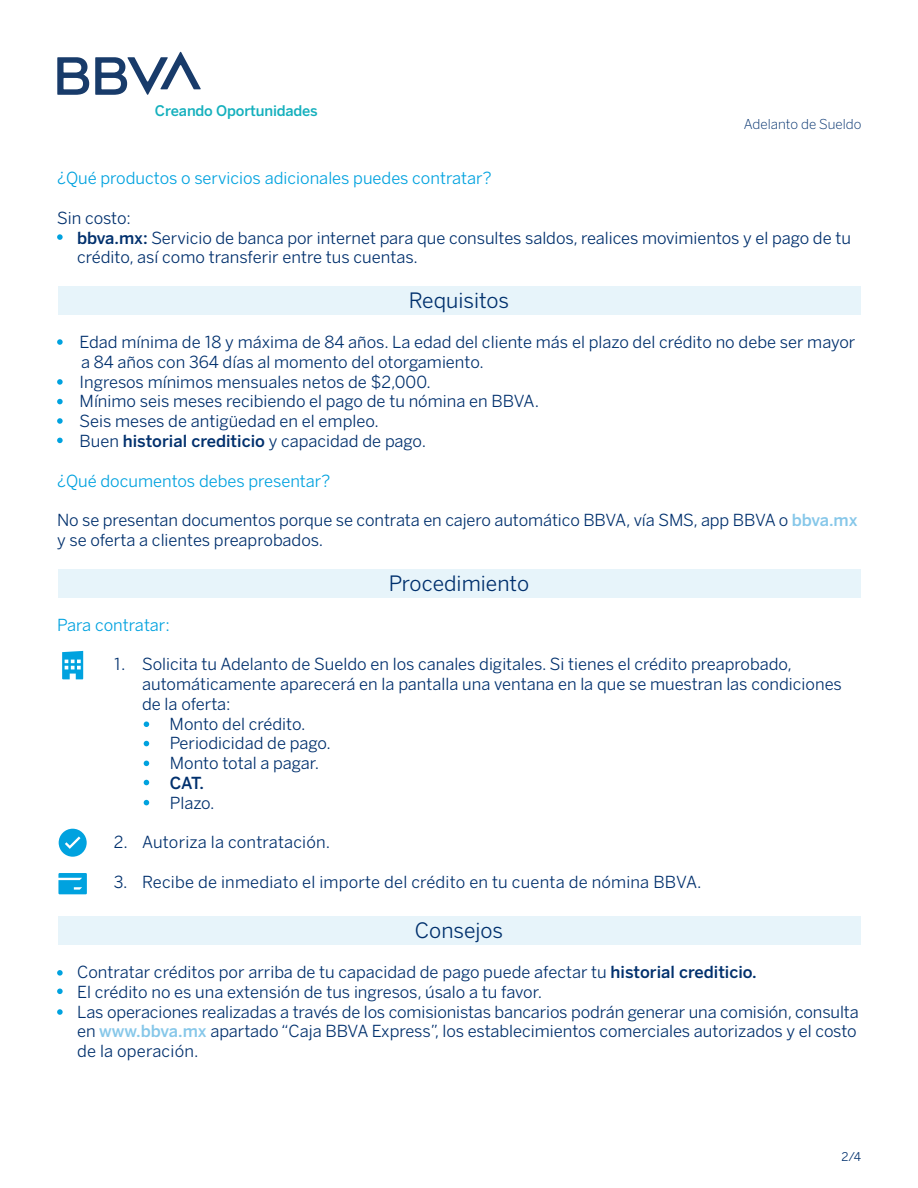
<style>
.page{position:relative;width:918px;height:1188px;background:#fff}
.page>*{position:absolute;margin:0;border:0;box-sizing:border-box;transform-origin:0 0}
.t1{font:21px "Benton Sans BBVA";color:#00306d}
.t2{font:16.5px/19.8px "Benton Sans BBVA";color:#00306d}
.t3{font:16.5px "Benton Sans BBVA";color:#00a2df}
.t4{font:500 16.5px "Benton Sans BBVA";color:#00306d}
.t5{font:500 14.55px "Benton Sans BBVA";letter-spacing:-.015em;color:#15b0bd}
.t6{font:300 13.5px "Benton Sans BBVA";color:#00306d}
.t7{font:12px "Benton Sans BBVA";color:#00306d}
.s1{font-weight:500}
.s2{font-weight:500;color:#86c7e9}
</style>
<div class="page">
<svg style="left:57px;top:57px;width:32px;height:38px"></svg>
<svg style="left:95px;top:52px;width:106px;height:43px"></svg>
<div style="left:58px;top:286px;width:803px;height:29px;background:#e7f4fa"></div>
<div style="left:58px;top:569px;width:803px;height:29px;background:#e7f4fa"></div>
<div style="left:58px;top:916px;width:802px;height:29px;background:#e7f4fa"></div>
<svg style="left:62px;top:651px;width:21px;height:28px"></svg>
<svg style="left:59px;top:829px;width:28px;height:28px"></svg>
<svg style="left:58px;top:873px;width:29px;height:21px"></svg>
<svg style="left:57px;top:339px;width:6px;height:6px"></svg>
<svg style="left:57px;top:379px;width:6px;height:6px"></svg>
<svg style="left:57px;top:399px;width:6px;height:5px"></svg>
<svg style="left:57px;top:418px;width:6px;height:6px"></svg>
<svg style="left:57px;top:438px;width:6px;height:5px"></svg>
<svg style="left:57px;top:970px;width:6px;height:6px"></svg>
<svg style="left:57px;top:989px;width:6px;height:5px"></svg>
<svg style="left:57px;top:1009px;width:6px;height:6px"></svg>
<svg style="left:144px;top:721px;width:5px;height:6px"></svg>
<svg style="left:144px;top:741px;width:5px;height:5px"></svg>
<svg style="left:144px;top:761px;width:5px;height:5px"></svg>
<svg style="left:144px;top:780px;width:5px;height:5px"></svg>
<svg style="left:144px;top:800px;width:5px;height:5px"></svg>
<svg style="left:57px;top:234px;width:6px;height:6px"></svg>
<p class="t5" style="left:155px;top:101px;width:164px">Creando Oportunidades</p>
<p class="t6" style="left:744px;top:116px;width:119px">Adelanto de Sueldo</p>
<p class="t3" style="left:57px;top:168px;width:436px">¿Qué productos o servicios adicionales puedes contratar?</p>
<p class="t2" style="left:77px;top:208px;width:775px;text-indent:-20px">Sin costo:<br><span class="s1">bbva.mx:</span> Servicio de banca por internet para que consultes saldos, realices movimientos y el pago de tu crédito, así como transferir entre tus cuentas.</p>
<p class="t1" style="left:409px;top:288px;width:102px">Requisitos</p>
<p class="t2" style="left:80px;top:332px;width:777px">Edad mínima de 18 y máxima de 84 años. La edad del cliente más el plazo del crédito no debe ser mayor a 84 años con 364 días al momento del otorgamiento.<br>Ingresos mínimos mensuales netos de $2,000.<br>Mínimo seis meses recibiendo el pago de tu nómina en BBVA.<br>Seis meses de antigüedad en el empleo.<br>Buen <span class="s1">historial crediticio</span> y capacidad de pago.</p>
<p class="t3" style="left:57px;top:471px;width:275px">¿Qué documentos debes presentar?</p>
<p class="t2" style="left:57px;top:510px;width:802px">No se presentan documentos porque se contrata en cajero automático BBVA, vía SMS, app BBVA o <span class="s2">bbva.mx </span>y se oferta a clientes preaprobados.</p>
<p class="t1" style="left:389px;top:571px;width:142px">Procedimiento</p>
<p class="t3" style="left:57px;top:615px;width:114px">Para contratar:</p>
<p class="t2" style="left:114px;top:654px;width:680px">1. Solicita tu Adelanto de Sueldo en los canales digitales. Si tienes el crédito preaprobado,</p>
<p class="t2" style="left:142px;top:674px;width:701px">automáticamente aparecerá en la pantalla una ventana en la que se muestran las condiciones</p>
<p class="t2" style="left:142px;top:694px;width:90px">de la oferta:</p>
<p class="t2" style="left:170px;top:714px;width:137px">Monto del crédito.</p>
<p class="t2" style="left:170px;top:733px;width:163px">Periodicidad de pago.</p>
<p class="t2" style="left:170px;top:753px;width:151px">Monto total a pagar.</p>
<p class="t4" style="left:170px;top:773px;width:36px">CAT.</p>
<p class="t2" style="left:170px;top:793px;width:46px">Plazo.</p>
<p class="t2" style="left:114px;top:832px;width:218px">2. Autoriza la contratación.</p>
<p class="t2" style="left:114px;top:872px;width:589px">3. Recibe de inmediato el importe del crédito en tu cuenta de nómina BBVA.</p>
<p class="t1" style="left:415px;top:918px;width:90px">Consejos</p>
<p class="t2" style="left:77px;top:962px;width:783px">Contratar créditos por arriba de tu capacidad de pago puede afectar tu <span class="s1">historial crediticio.<br></span>El crédito no es una extensión de tus ingresos, úsalo a tu favor.<br>Las operaciones realizadas a través de los comisionistas bancarios podrán generar una comisión, consulta en <span class="s2">www.bbva.mx</span> apartado “Caja BBVA Express”, los establecimientos comerciales autorizados y el costo de la operación.</p>
<p class="t7" style="left:841px;top:1149px;width:21px">2/4</p>
</div>
